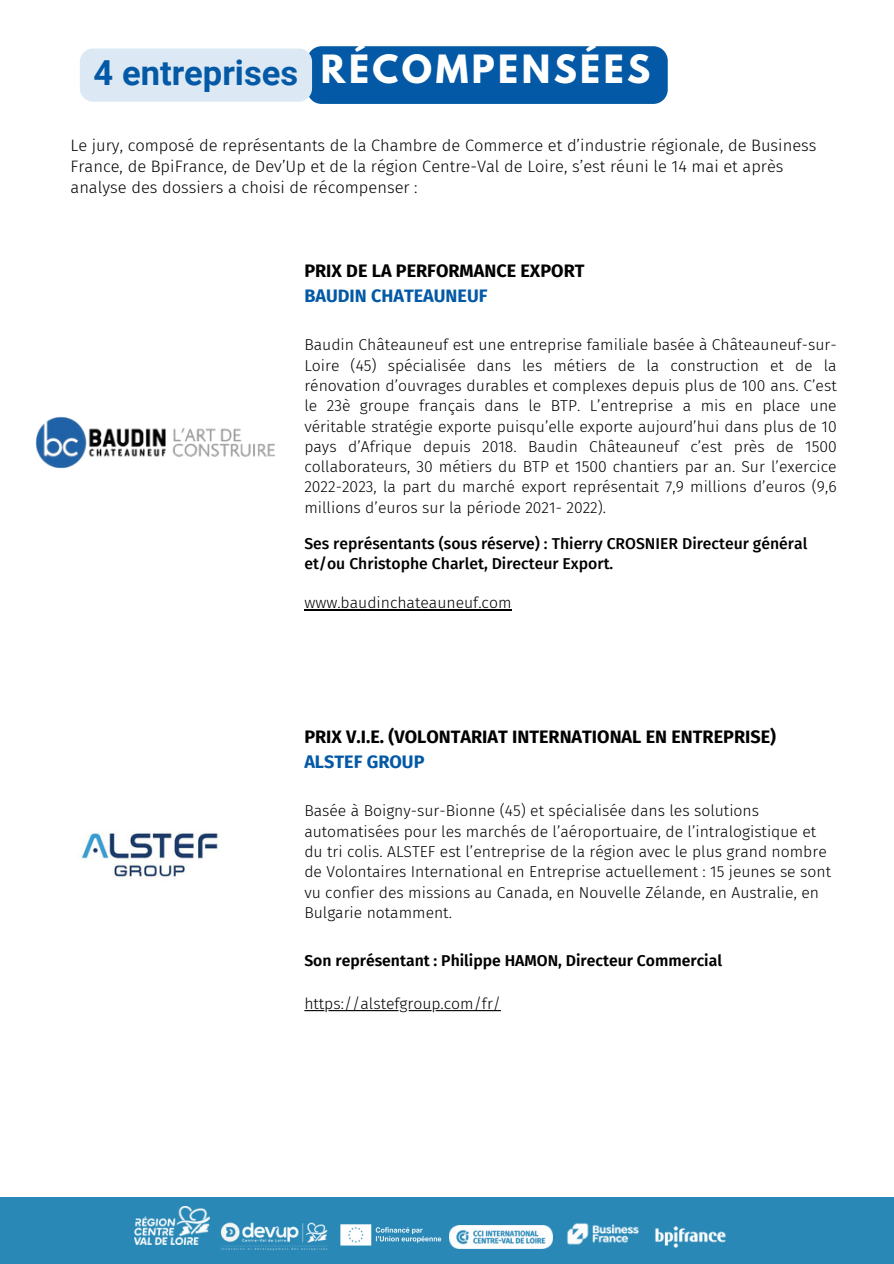
<style>
.page{position:relative;width:894px;height:1264px;background:#fff}
.page>*{position:absolute;margin:0;border:0;box-sizing:border-box;transform-origin:0 0}
.t1{font:700 34.5px "Roboto";color:#0359a5}
.t2{font:700 34.5px "League Spartan";letter-spacing:.1em;color:#fff}
.t3{font:700 18px/24.8px "Fira Sans";color:#000}
.t4{font:300 16.5px/21.3px "Fira Sans";color:#000}
.t5{font:300 15.75px/20.2px "Fira Sans";color:#000}
.t6{font:500 15.75px/20.2px "Fira Sans";color:#000}
.t7{font:600 15.75px "Fira Sans";color:#000}
.s1{color:#0359a5}
</style>
<div class="page">
<div style="left:0;top:1197px;width:893px;height:66px;background:#2988b6"></div>
<img style="left:449px;top:1225px;width:103px;height:23px">
<img style="left:135px;top:1206px;width:74px;height:38px">
<img style="left:220px;top:1222px;width:108px;height:29px">
<img style="left:340px;top:1224px;width:102px;height:22px">
<img style="left:567px;top:1223px;width:72px;height:22px">
<img style="left:655px;top:1226px;width:71px;height:22px">
<img style="left:36px;top:416px;width:239px;height:52px">
<img style="left:81px;top:831px;width:137px;height:47px">
<svg style="left:304px;top:1010px;width:197px;height:1px"></svg>
<div style="left:307px;top:46px;width:360px;height:58px;background:#0359a5;border-radius:14px"></div>
<div style="left:80px;top:48px;width:232px;height:54px;background:#dce9f4;border-radius:13px"></div>
<hr style="left:304px;top:609px;width:207px;height:1px;background:#000">
<p class="t1" style="left:94px;top:53px;width:206px">4 entreprises</p>
<p class="t2" style="left:321px;top:52px;width:331px">RÉCOMPENSÉES</p>
<p class="t4" style="left:70px;top:134px;width:747px">Le jury, composé de représentants de la Chambre de Commerce et d’industrie régionale, de Business<br>France, de BpiFrance, de Dev’Up et de la région Centre-Val de Loire, s’est réuni le 14 mai et après analyse des dossiers a choisi de récompenser :</p>
<p class="t3" style="left:304px;top:259px;width:281px">PRIX DE LA PERFORMANCE EXPORT<br><span class="s1">BAUDIN CHATEAUNEUF</span></p>
<p class="t5" style="left:304px;top:335px;width:533px;text-align:justify">Baudin Châteauneuf est une entreprise familiale basée à Châteauneuf-sur-Loire (45) spécialisée dans les métiers de la construction et de la rénovation d’ouvrages durables et complexes depuis plus de 100 ans. C’est le 23è groupe français dans le BTP. L’entreprise a mis en place une véritable stratégie exporte puisqu’elle exporte aujourd’hui dans plus de 10 pays d’Afrique depuis 2018. Baudin Châteauneuf c’est près de 1500 collaborateurs, 30 métiers du BTP et 1500 chantiers par an. Sur l’exercice 2022-2023, la part du marché export représentait 7,9 millions d’euros (9,6 millions d’euros sur la période 2021- 2022).</p>
<p class="t6" style="left:304px;top:533px;width:504px">Ses représentants (sous réserve) : Thierry CROSNIER Directeur général et/ou Christophe Charlet, Directeur Export.</p>
<p class="t5" style="left:304px;top:593px;width:208px">www.baudinchateauneuf.com</p>
<h3 class="t3" style="left:304px;top:725px;width:473px">PRIX V.I.E. (VOLONTARIAT INTERNATIONAL EN ENTREPRISE)<br><span class="s1">ALSTEF GROUP</span></h3>
<p class="t5" style="left:304px;top:801px;width:528px">Basée à Boigny-sur-Bionne (45) et spécialisée dans les solutions automatisées pour les marchés de l’aéroportuaire, de l’intralogistique et du tri colis. ALSTEF est l’entreprise de la région avec le plus grand nombre de Volontaires International en Entreprise actuellement : 15 jeunes se sont vu confier des missions au Canada, en Nouvelle Zélande, en Australie, en Bulgarie notamment.</p>
<h5 class="t7" style="left:304px;top:951px;width:419px">Son représentant : Philippe HAMON, Directeur Commercial</h5>
<p class="t5" style="left:304px;top:993px;width:198px">https://alstefgroup.com/fr/</p>
</div>
